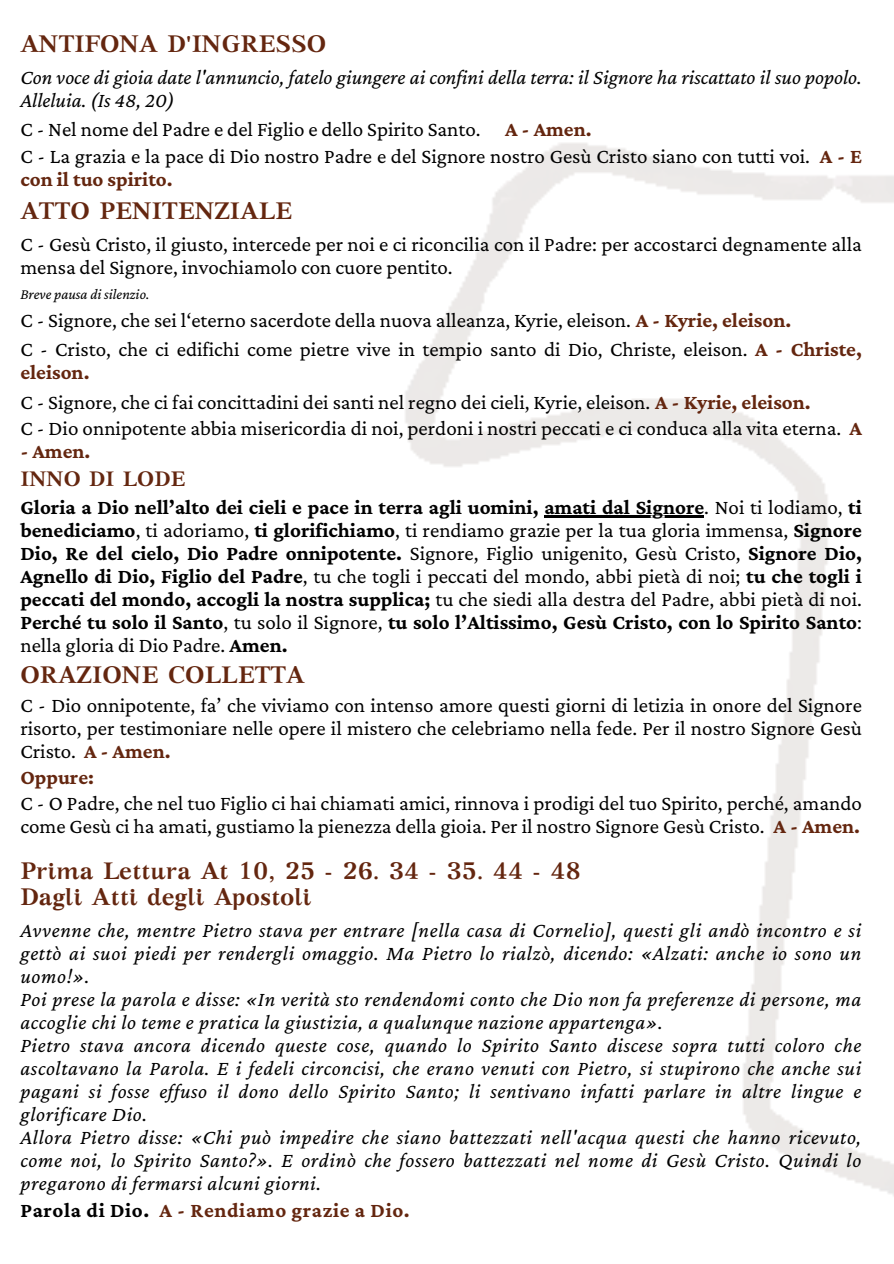
<style>
.page{position:relative;width:894px;height:1264px;background:#fff}
.page>*{position:absolute;margin:0;border:0;box-sizing:border-box;transform-origin:0 0}
.t1{font:700 24px/26.5px "GFS Artemisia";color:#64260f}
.t2{font:21px/23px "Crimson Pro";color:#000}
.t3{font:italic 21px/23px "Crimson Pro";letter-spacing:.03em;color:#000}
.t4{font:700 21px/23px "Crimson Pro";color:#000;text-align:justify}
.t5{font:italic 21px/23px "Crimson Pro";color:#000}
.t6{font:700 21px "Crimson Pro";letter-spacing:.03em;color:#64260f}
.t7{font:700 21px "Crimson Pro";color:#64260f}
.t8{font:700 21px "GFS Artemisia";color:#64260f}
.t9{font:italic 15px "Crimson Pro";color:#000}
.s1{font-weight:700;color:#64260f}
.s2{font-weight:400}
.s3{color:#000}
</style>
<div class="page">
<img style="left:405px;top:143px;width:488px;height:1051px">
<hr style="left:544px;top:515px;width:160px;height:2px;background:#000">
<h1 class="t1" style="left:20px;top:32px;width:307px">ANTIFONA D'INGRESSO</h1>
<h5 class="t5" style="left:20px;top:65px;width:842px">Con voce di gioia date l'annuncio, fatelo giungere ai confini della terra: il Signore ha riscattato il suo popolo.<br>Alleluia. (Is 48, 20)</h5>
<h5 class="t2" style="left:20px;top:118px;width:461px">C - Nel nome del Padre e del Figlio e dello Spirito Santo.</h5>
<h5 class="t2" style="left:20px;top:116px;width:790px;line-height:26.2px;text-indent:484px"><span class="s1">A - Amen.<br></span>C - La grazia e la pace di Dio nostro Padre e del Signore nostro Gesù Cristo siano con tutti voi.</h5>
<h1 class="t6" style="left:819px;top:144px;width:44px">A - E</h1>
<h1 class="t7" style="left:20px;top:167px;width:154px">con il tuo spirito.</h1>
<h1 class="t1" style="left:20px;top:200px;width:273px">ATTO PENITENZIALE</h1>
<h5 class="t2" style="left:20px;top:233px;width:842px">C - Gesù Cristo, il giusto, intercede per noi e ci riconcilia con il Padre: per accostarci degnamente alla</h5>
<p class="t2" style="left:20px;top:256px;width:433px">mensa del Signore, invochiamolo con cuore pentito.</p>
<p class="t9" style="left:20px;top:285px;width:130px">Breve pausa di silenzio.</p>
<h5 class="t2" style="left:20px;top:308px;width:772px">C - Signore, che sei l‘eterno sacerdote della nuova alleanza, Kyrie, eleison. <span class="s1">A - Kyrie, eleison.</span></h5>
<h5 class="t2" style="left:20px;top:338px;width:842px">C - Cristo, che ci edifichi come pietre vive in tempio santo di Dio, Christe, eleison. <span class="s1">A - Christe, eleison.</span></h5>
<h5 class="t2" style="left:20px;top:390px;width:791px">C - Signore, che ci fai concittadini dei santi nel regno dei cieli, Kyrie, eleison. <span class="s1">A - Kyrie, eleison.</span></h5>
<h5 class="t2" style="left:20px;top:416px;width:842px">C - Dio onnipotente abbia misericordia di noi, perdoni i nostri peccati e ci conduca alla vita eterna. <span class="s1">A</span></h5>
<h5 class="t6" style="left:20px;top:439px;width:71px">- Amen.</h5>
<h3 class="t8" style="left:20px;top:471px;width:166px">INNO DI LODE</h3>
<h5 class="t4" style="left:20px;top:495px;width:842px">Gloria a Dio nell’alto dei cieli e pace in terra agli uomini, amati dal Signore<span class="s2">. Noi ti lodiamo,</span> ti</h5>
<h1 class="t4" style="left:20px;top:518px;width:842px">benediciamo<span class="s2">, ti adoriamo,</span> ti glorifichiamo<span class="s2">, ti rendiamo grazie per la tua gloria immensa,</span> Signore Dio, Re del cielo, Dio Padre onnipotente. <span class="s2">Signore, Figlio unigenito, Gesù Cristo,</span> Signore Dio, Agnello di Dio, Figlio del Padre<span class="s2">, tu che togli i peccati del mondo, abbi pietà di noi;</span> tu che togli i peccati del mondo, accogli la nostra supplica; <span class="s2">tu che siedi alla destra del Padre, abbi pietà di noi.<br></span>Perché tu solo il Santo<span class="s2">, tu solo il Signore,</span> tu solo l’Altissimo, Gesù Cristo, con lo Spirito Santo<span class="s2">: nella gloria di Dio Padre.</span> Amen.</h1>
<h1 class="t1" style="left:20px;top:663px;width:286px">ORAZIONE COLLETTA</h1>
<h5 class="t2" style="left:20px;top:693px;width:842px;text-align:justify">C - Dio onnipotente, fa’ che viviamo con intenso amore questi giorni di letizia in onore del Signore risorto, per testimoniare nelle opere il mistero che celebriamo nella fede. Per il nostro Signore Gesù Cristo. <span class="s1">A - Amen.</span></h5>
<h4 class="t6" style="left:20px;top:765px;width:75px">Oppure:</h4>
<h5 class="t2" style="left:20px;top:791px;width:842px">C - O Padre, che nel tuo Figlio ci hai chiamati amici, rinnova i prodigi del tuo Spirito, perché, amando come Gesù ci ha amati, gustiamo la pienezza della gioia. Per il nostro Signore Gesù Cristo. <span class="s1">A - Amen.</span></h5>
<p class="t1" style="left:20px;top:859px;width:562px">Prima Lettura At 10, 25 - 26. 34 - 35. 44 - 48<br>Dagli Atti degli Apostoli</p>
<h2 class="t3" style="left:20px;top:918px;width:842px">Avvenne che, mentre Pietro stava per entrare [nella casa di Cornelio], questi gli andò incontro e si gettò ai suoi piedi per rendergli omaggio. Ma Pietro lo rialzò, dicendo: «Alzati: anche io sono un uomo!».<br>Poi prese la parola e disse: «In verità sto rendendomi conto che Dio non fa preferenze di persone, ma accoglie chi lo teme e pratica la giustizia, a qualunque nazione appartenga».<br>Pietro stava ancora dicendo queste cose, quando lo Spirito Santo discese sopra tutti coloro che ascoltavano la Parola. E i fedeli circoncisi, che erano venuti con Pietro, si stupirono che anche sui pagani si fosse effuso il dono dello Spirito Santo; li sentivano infatti parlare in altre lingue e glorificare Dio.<br>Allora Pietro disse: «Chi può impedire che siano battezzati nell'acqua questi che hanno ricevuto, come noi, lo Spirito Santo?». E ordinò che fossero battezzati nel nome di Gesù Cristo. Quindi lo pregarono di fermarsi alcuni giorni.</h2>
<h5 class="t6" style="left:20px;top:1197px;width:391px"><span class="s3">Parola di Dio.</span> A - Rendiamo grazie a Dio.</h5>
</div>
